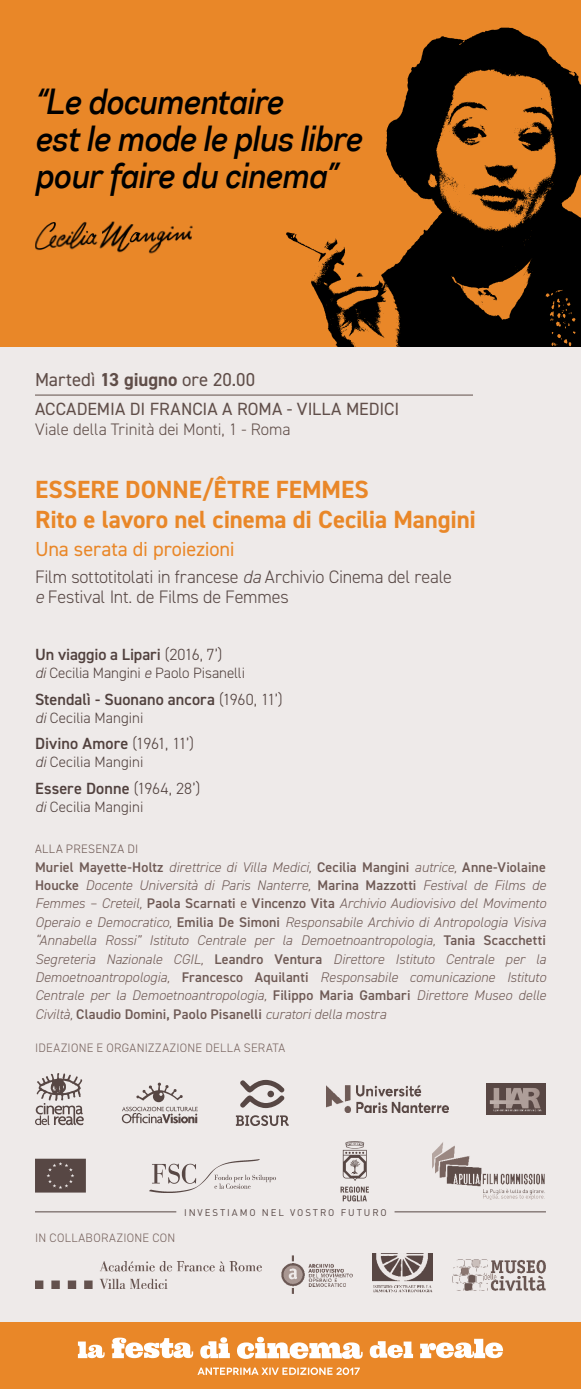
<style>
.page{position:relative;width:581px;height:1389px;background:#fff}
.page>*{position:absolute;margin:0;border:0;box-sizing:border-box;transform-origin:0 0}
.Normale{font:italic 500 condensed 36.23px "Gabriel Sans";letter-spacing:-.02em;color:#000}
.t1{font:700 24.85px "DIN2014";letter-spacing:-.005em;color:#e98728}
.t2{font:20.3px "DIN2014";letter-spacing:-.01em;color:#e98728}
.t3{font:18.72px "DIN2014";color:#675550}
.t4{font:300 18.03px "DIN2014";letter-spacing:-.015em;color:#574744}
.t5{font:17.68px "DIN2014";color:#675550}
.t6{font:300 16.62px "DIN2014";color:#675550}
.t7{font:600 16.28px "DIN2014";letter-spacing:.005em;color:#574744}
.t8{font:300 15.05px "DIN2014";letter-spacing:-.005em;color:#574744}
.t9{font:italic 300 14px/18.4px "DIN2014";color:#77635e;text-align:justify}
.t10{font:300 12.25px "DIN2014";letter-spacing:.025em;color:#77635e}
.t11{font:9.62px "DIN";letter-spacing:.2em;color:#574744}
.s1{font-weight:700}
.s2{font-style:italic}
.s3{font-weight:300}
.s4{font-weight:600;font-style:normal}
.s5{font-weight:400;font-style:normal}
</style>
<div class="page">
<div style="left:0;top:337px;width:580px;height:1019px;background:#eeeae9"></div>
<div style="left:0;top:0;width:580px;height:346px;background:#e98728"></div>
<hr style="left:35px;top:395px;width:438px;height:1px;background:#675550">
<img style="left:286px;top:27px;width:294px;height:319px">
<div style="left:0;top:1323px;width:580px;height:66px;background:#e98728"></div>
<img style="left:35px;top:222px;width:158px;height:32px">
<svg style="left:35px;top:1073px;width:49px;height:52px"></svg>
<svg style="left:122px;top:1083px;width:76px;height:40px"></svg>
<svg style="left:240px;top:1080px;width:44px;height:28px"></svg>
<svg style="left:236px;top:1115px;width:52px;height:11px"></svg>
<img style="left:486px;top:1083px;width:59px;height:32px">
<img style="left:326px;top:1086px;width:122px;height:26px">
<svg style="left:35px;top:1159px;width:51px;height:34px;background:#5d4e4b"></svg>
<hr style="left:35px;top:1212px;width:141px;height:1px;background:#574744">
<hr style="left:394px;top:1212px;width:151px;height:1px;background:#574744">
<img style="left:149px;top:1159px;width:127px;height:33px">
<img style="left:432px;top:1142px;width:113px;height:58px">
<svg style="left:340px;top:1187px;width:29px;height:14px"></svg>
<svg style="left:342px;top:1141px;width:24px;height:40px"></svg>
<img style="left:372px;top:1253px;width:60px;height:40px">
<img style="left:452px;top:1259px;width:94px;height:32px">
<img style="left:35px;top:1261px;width:227px;height:28px">
<img style="left:281px;top:1256px;width:23px;height:38px">
<img style="left:308px;top:1264px;width:45px;height:23px">
<svg style="left:78px;top:1342px;width:27px;height:16px"></svg>
<svg style="left:112px;top:1338px;width:81px;height:20px"></svg>
<svg style="left:237px;top:1337px;width:125px;height:22px"></svg>
<svg style="left:200px;top:1337px;width:30px;height:22px"></svg>
<svg style="left:369px;top:1341px;width:44px;height:17px"></svg>
<svg style="left:420px;top:1339px;width:83px;height:19px"></svg>
<svg style="left:197px;top:1367px;width:163px;height:8px"></svg>
<p class="Normale" style="left:35px;top:80px;width:250px">“Le documentaire</p>
<p class="Normale" style="left:35px;top:117px;width:328px">est le mode le plus libre</p>
<p class="Normale" style="left:35px;top:154px;width:303px">pour faire du cinema”</p>
<h3 class="t3" style="left:35px;top:368px;width:222px">Martedì <span class="s1">13 giugno</span> ore 20.00</h3>
<p class="t5" style="left:35px;top:398px;width:365px">ACCADEMIA DI FRANCIA A ROMA - VILLA MEDICI</p>
<p class="t6" style="left:35px;top:420px;width:257px">Viale della Trinità dei Monti, 1 - Roma</p>
<p class="t1" style="left:35px;top:473px;width:335px">ESSERE DONNE/ÊTRE FEMMES</p>
<p class="t1" style="left:35px;top:503px;width:442px">Rito e lavoro nel cinema di Cecilia Mangini</p>
<p class="t2" style="left:35px;top:536px;width:201px">Una serata di proiezioni</p>
<p class="t4" style="left:35px;top:566px;width:418px">Film sottotitolati in francese <span class="s2">da</span> Archivio Cinema del reale</p>
<p class="t4" style="left:35px;top:586px;width:255px"><span class="s2">e</span> Festival Int. de Films de Femmes</p>
<p class="t7" style="left:35px;top:644px;width:189px">Un viaggio a Lipari <span class="s3">(2016, 7’)</span></p>
<p class="t8" style="left:35px;top:664px;width:211px"><span class="s2">di</span> Cecilia Mangini <span class="s2">e</span> Paolo Pisanelli</p>
<p class="t7" style="left:35px;top:688px;width:249px">Stendalì - Suonano ancora <span class="s3">(1960, 11’)</span></p>
<p class="t8" style="left:35px;top:708px;width:110px"><span class="s2">di</span> Cecilia Mangini</p>
<p class="t7" style="left:35px;top:733px;width:160px">Divino Amore <span class="s3">(1961, 11’)</span></p>
<p class="t8" style="left:35px;top:753px;width:110px"><span class="s2">di</span> Cecilia Mangini</p>
<p class="t7" style="left:35px;top:777px;width:167px">Essere Donne <span class="s3">(1964, 28’)</span></p>
<p class="t8" style="left:35px;top:797px;width:110px"><span class="s2">di</span> Cecilia Mangini</p>
<p class="t10" style="left:35px;top:842px;width:105px">ALLA PRESENZA DI</p>
<p class="t9" style="left:35px;top:858px;width:512px"><span class="s4">Muriel Mayette-Holtz</span> direttrice di Villa Medici, <span class="s4">Cecilia Mangini</span> autrice, <span class="s4">Anne-Violaine Houcke</span> Docente Università di Paris Nanterre, <span class="s4">Marina Mazzotti</span> Festival de Films de Femmes – Creteil, <span class="s4">Paola Scarnati</span> <span class="s5">e</span> <span class="s4">Vincenzo Vita</span> Archivio Audiovisivo del Movimento Operaio e Democratico, <span class="s4">Emilia De Simoni</span> Responsabile Archivio di Antropologia Visiva “Annabella Rossi” Istituto Centrale per la Demoetnoantropologia, <span class="s4">Tania Scacchetti </span>Segreteria Nazionale CGIL, <span class="s4">Leandro Ventura</span> Direttore Istituto Centrale per la Demoetnoantropologia, <span class="s4">Francesco Aquilanti</span> Responsabile comunicazione Istituto Centrale per la Demoetnoantropologia, <span class="s4">Filippo Maria Gambari</span> Direttore Museo delle Civiltà, <span class="s4">Claudio Domini, Paolo Pisanelli</span> curatori della mostra</p>
<p class="t10" style="left:35px;top:1041px;width:252px">IDEAZIONE E ORGANIZZAZIONE DELLA SERATA</p>
<p class="t10" style="left:35px;top:1231px;width:142px">IN COLLABORAZIONE CON</p>
<p class="t11" style="left:184px;top:1206px;width:204px">INVESTIAMO NEL VOSTRO FUTURO</p>
</div>
